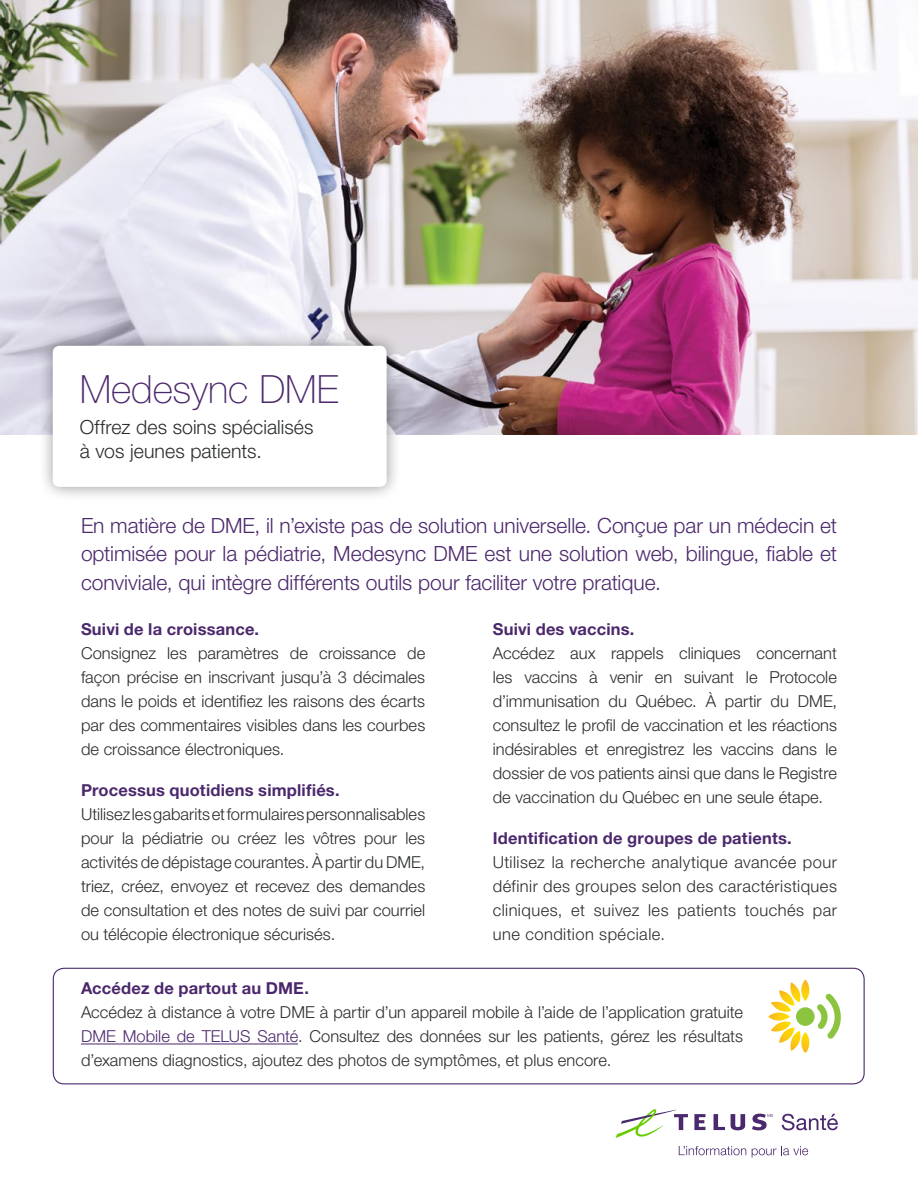
<style>
.page{position:relative;width:918px;height:1188px;background:#fff}
.page>*{position:absolute;margin:0;border:0;box-sizing:border-box;transform-origin:0 0}
.t1{font:100 39px "Helvetica Neue LT Std";letter-spacing:-.005em;color:#4b286c}
.t2{font:300 21px/28.5px "Helvetica Neue LT Std";letter-spacing:-.005em;color:#4b286c;text-align:justify}
.t3{font:300 19.5px "Helvetica Neue LT Std";letter-spacing:.005em;color:#2a2c2e}
.t4{font:300 16.5px/24px "Helvetica Neue LT Std";letter-spacing:.005em;color:#2a2c2e;text-align:justify}
.t5{font:700 16.5px "Helvetica Neue LT Std";letter-spacing:.01em;color:#4b286c}
.s1{color:#4b286c}
</style>
<div class="page">
<div style="left:53px;top:968px;width:812px;height:116px;border:1px solid #4b286c;border-radius:11px"></div>
<img style="left:0;top:0;width:918px;height:435px">
<div style="left:38px;top:331px;width:364px;height:171px;background:#000;opacity:.4"></div>
<div style="left:53px;top:346px;width:334px;height:141px;background:#fff;border-radius:7px"></div>
<hr style="left:81px;top:1044px;width:217px;height:1px;background:#4b286c">
<svg style="left:769px;top:980px;width:72px;height:72px"></svg>
<svg style="left:694px;top:1114px;width:11px;height:16px"></svg>
<svg style="left:714px;top:1114px;width:11px;height:16px"></svg>
<svg style="left:731px;top:1114px;width:14px;height:16px"></svg>
<svg style="left:616px;top:1109px;width:72px;height:29px"></svg>
<svg style="left:752px;top:1114px;width:21px;height:16px"></svg>
<svg style="left:679px;top:1146px;width:67px;height:9px"></svg>
<svg style="left:752px;top:1146px;width:56px;height:12px"></svg>
<svg style="left:782px;top:1114px;width:56px;height:16px"></svg>
<p class="t1" style="left:80px;top:367px;width:260px">Medesync DME</p>
<p class="t3" style="left:80px;top:415px;width:235px">Offrez des soins spécialisés</p>
<p class="t3" style="left:80px;top:439px;width:184px">à vos jeunes patients.</p>
<p class="t2" style="left:81px;top:511px;width:758px">En matière de DME, il n’existe pas de solution universelle. Conçue par un médecin et optimisée pour la pédiatrie, Medesync DME est une solution web, bilingue, fiable et conviviale, qui intègre différents outils pour faciliter votre pratique.</p>
<p class="t5" style="left:81px;top:619px;width:180px">Suivi de la croissance.</p>
<p class="t4" style="left:81px;top:641px;width:346px">Consignez les paramètres de croissance de façon précise en inscrivant jusqu’à 3 décimales dans le poids et identifiez les raisons des écarts par des commentaires visibles dans les courbes de croissance électroniques.</p>
<p class="t5" style="left:81px;top:780px;width:260px">Processus quotidiens simplifiés.</p>
<p class="t4" style="left:81px;top:802px;width:346px">Utilisez les gabarits et formulaires personnalisables pour la pédiatrie ou créez les vôtres pour les activités de dépistage courantes. À partir du DME, triez, créez, envoyez et recevez des demandes de consultation et des notes de suivi par courriel ou télécopie électronique sécurisés.</p>
<p class="t5" style="left:493px;top:619px;width:143px">Suivi des vaccins.</p>
<p class="t4" style="left:493px;top:641px;width:346px">Accédez aux rappels cliniques concernant les vaccins à venir en suivant le Protocole d’immunisation du Québec. À partir du DME, consultez le profil de vaccination et les réactions indésirables et enregistrez les vaccins dans le dossier de vos patients ainsi que dans le Registre de vaccination du Québec en une seule étape.</p>
<p class="t5" style="left:493px;top:828px;width:301px">Identification de groupes de patients.</p>
<p class="t4" style="left:493px;top:850px;width:346px">Utilisez la recherche analytique avancée pour définir des groupes selon des caractéristiques cliniques, et suivez les patients touchés par une condition spéciale.</p>
<p class="t5" style="left:81px;top:978px;width:230px">Accédez de partout au DME.</p>
<p class="t4" style="left:81px;top:1000px;width:664px">Accédez à distance à votre DME à partir d’un appareil mobile à l’aide de l’application gratuite <span class="s1">DME Mobile de TELUS Santé</span>. Consultez des données sur les patients, gérez les résultats d’examens diagnostics, ajoutez des photos de symptômes, et plus encore.</p>
</div>
